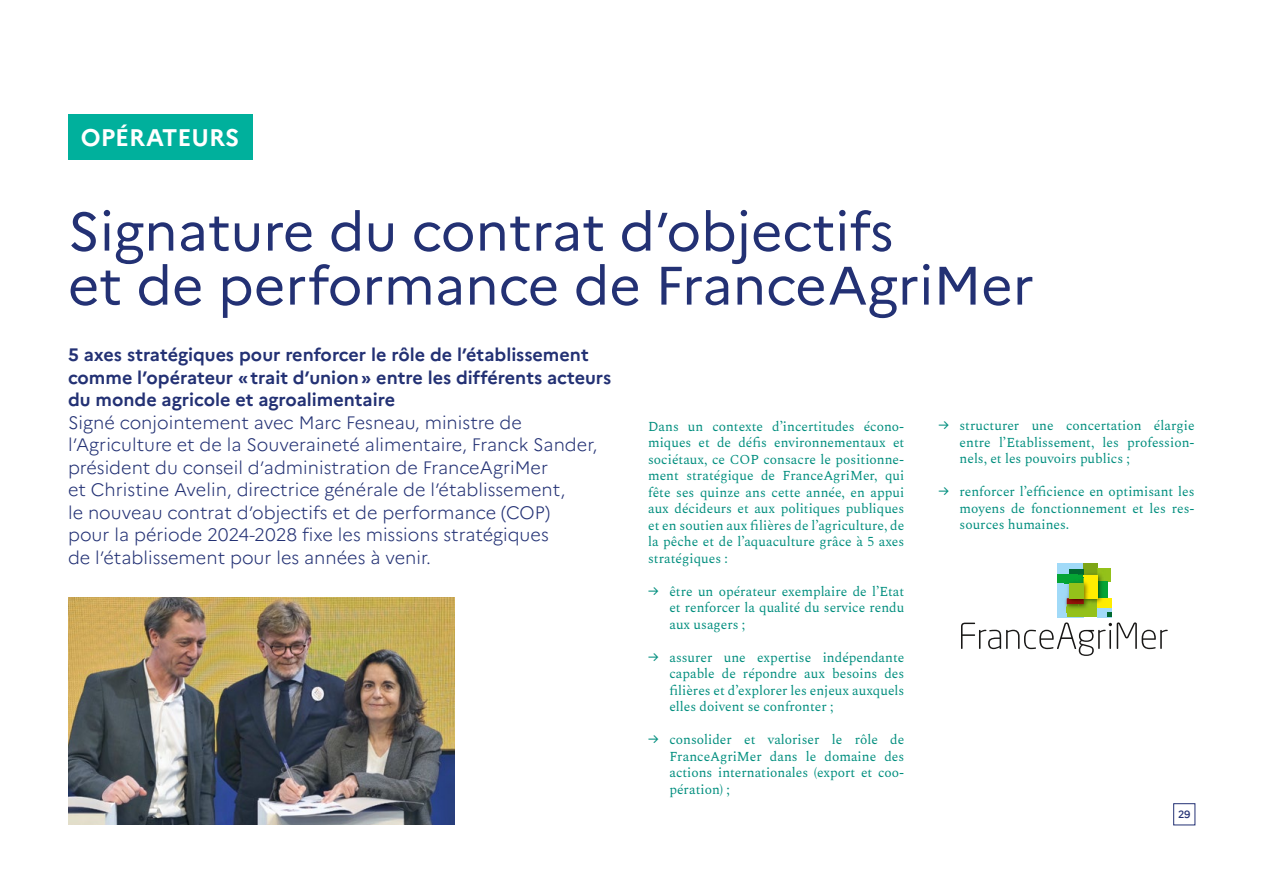
<style>
.page{position:relative;width:1263px;height:893px;background:#fff}
.page>*{position:absolute;margin:0;border:0;box-sizing:border-box;transform-origin:0 0}
.t1{font:54px/54px "Marianne";color:#233174}
.t2{font:700 24px "Marianne";color:#fff}
.t3{font:300 18px/22.5px "Marianne";color:#233174}
.t4{font:700 18px/22.5px "Marianne";color:#233174}
.t5{font:13.5px/16.5px "Spectral";color:#008e7e;text-align:justify}
.t6{font:500 10.5px "Marianne";color:#233174}
.s1{font-family:"Marianne"}
</style>
<div class="page">
<div style="left:68px;top:115px;width:184px;height:45px;background:#00b09c"></div>
<img style="left:68px;top:597px;width:387px;height:228px">
<div style="left:1057px;top:563px;width:26px;height:54px;background:#a1daf8"></div>
<div style="left:1083px;top:563px;width:14px;height:14px;background:#7da516"></div>
<div style="left:1069px;top:569px;width:14px;height:6px;background:#006930"></div>
<div style="left:1057px;top:575px;width:26px;height:8px;background:#05a535"></div>
<div style="left:1097px;top:568px;width:14px;height:13px;background:#94c11a"></div>
<div style="left:1097px;top:581px;width:11px;height:17px;background:#05a535"></div>
<svg style="left:1097px;top:570px;width:5px;height:11px"></svg>
<img style="left:1097px;top:581px;width:5px;height:12px">
<div style="left:1083px;top:575px;width:14px;height:23px;background:#ffed00"></div>
<img style="left:1064px;top:581px;width:14px;height:12px">
<svg style="left:1078px;top:574px;width:5px;height:9px"></svg>
<img style="left:1083px;top:578px;width:6px;height:15px">
<svg style="left:961px;top:593px;width:207px;height:63px"></svg>
<img style="left:1067px;top:598px;width:16px;height:6px">
<div style="left:1069px;top:583px;width:14px;height:15px;background:#94c11a"></div>
<div style="left:1173px;top:803px;width:22px;height:22px;border:1px solid #233174"></div>
<h2 class="t2" style="left:81px;top:118px;width:160px">OPÉRATEURS</h2>
<h1 class="t1" style="left:68px;top:200px;width:967px">Signature du contrat d’objectifs<br>et de performance de FranceAgriMer</h1>
<h3 class="t4" style="left:68px;top:342px;width:545px">5 axes stratégiques pour renforcer le rôle de l’établissement comme l’opérateur « trait d’union » entre les différents acteurs du monde agricole et agroalimentaire</h3>
<p class="t3" style="left:68px;top:410px;width:531px">Signé conjointement avec Marc Fesneau, ministre de l’Agriculture et de la Souveraineté alimentaire, Franck Sander, président du conseil d’administration de FranceAgriMer<br>et Christine Avelin, directrice générale de l’établissement,<br>le nouveau contrat d’objectifs et de performance (COP)<br>pour la période 2024-2028 fixe les missions stratégiques<br>de l’établissement pour les années à venir.</p>
<p class="t5" style="left:648px;top:417px;width:258px">Dans un contexte d’incertitudes écono&shy;miques et de défis environnementaux et sociétaux, ce COP consacre le positionne&shy;ment stratégique de FranceAgriMer, qui fête ses quinze ans cette année, en appui aux décideurs et aux politiques publiques et en soutien aux filières de l’agriculture, de la pêche et de l’aquaculture grâce à 5 axes stratégiques :</p>
<p class="t5" style="left:669px;top:582px;width:236px;text-indent:-21px"><span class="s1">→</span> être un opérateur exemplaire de l’Etat et renforcer la qualité du service rendu aux usagers ;</p>
<p class="t5" style="left:669px;top:648px;width:236px;text-indent:-21px"><span class="s1">→</span> assurer une expertise indépendante capable de répondre aux besoins des filières et d’explorer les enjeux auxquels elles doivent se confronter ;</p>
<p class="t5" style="left:669px;top:730px;width:236px;text-indent:-21px"><span class="s1">→</span> consolider et valoriser le rôle de FranceAgriMer dans le domaine des actions internationales (export et coo&shy;pération) ;</p>
<p class="t5" style="left:960px;top:417px;width:236px;text-indent:-21px"><span class="s1">→</span> structurer une concertation élargie entre l’Etablissement, les profession&shy;nels, et les pouvoirs publics ;</p>
<p class="t5" style="left:960px;top:483px;width:236px;text-indent:-21px"><span class="s1">→</span> renforcer l’efficience en optimisant les moyens de fonctionnement et les res&shy;sources humaines.</p>
<p class="t6" style="left:1178px;top:806px;width:14px">29</p>
</div>
